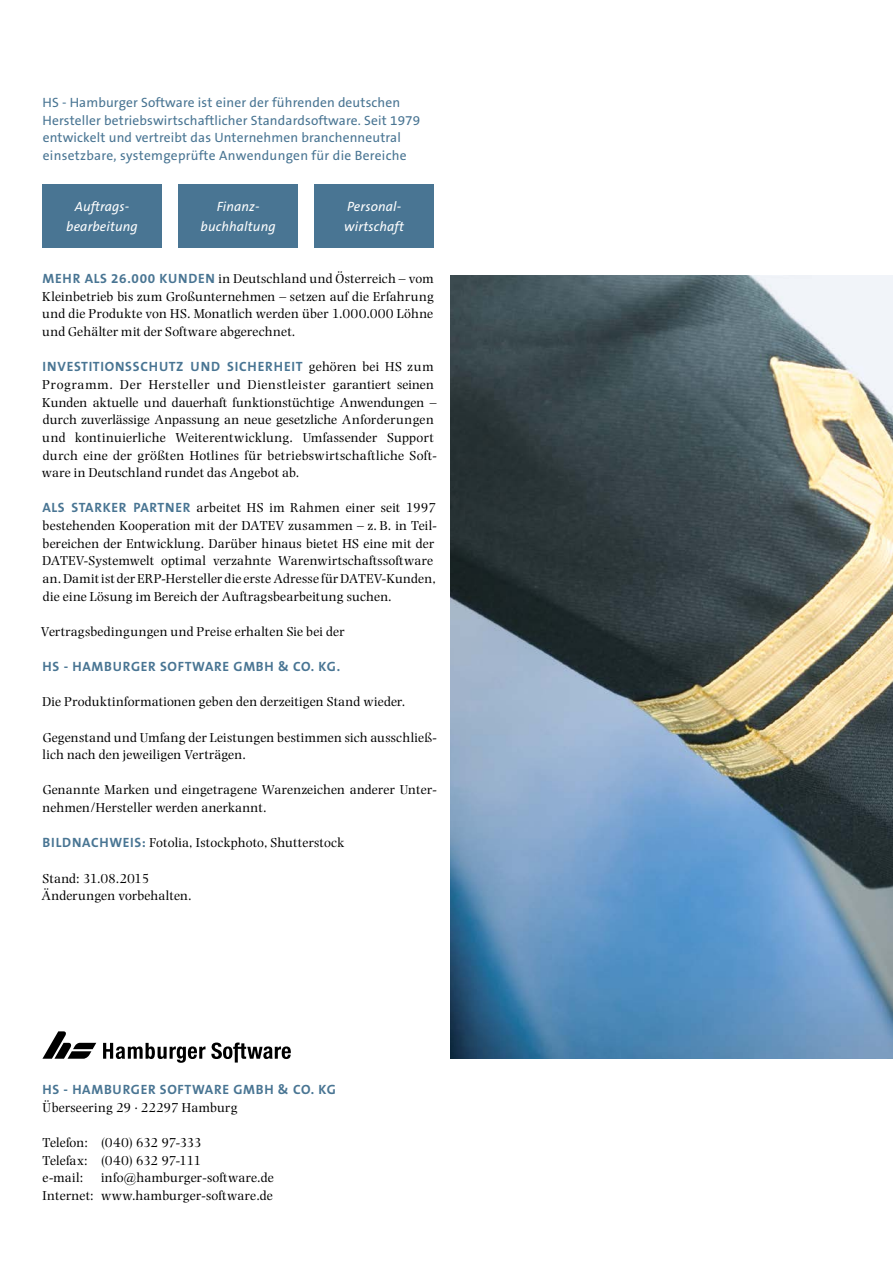
<style>
.page{position:relative;width:893px;height:1263px;background:#fff}
.page>*{position:absolute;margin:0;border:0;box-sizing:border-box;transform-origin:0 0}
.t1{font:13.5px/17.7px "Photina MT Std";letter-spacing:.015em;color:#000}
.t2{font:13.5px/17.7px "The Sans B5 Plain";letter-spacing:.01em;color:#497593}
.t3{font:700 13.5px "The Sans B7";letter-spacing:.05em;color:#497593}
.t4{font:italic 13.5px/19.5px "The Sans B5 Plain";letter-spacing:.01em;color:#fff;text-align:center}
.s1{font-family:"The Sans B7";font-weight:700;color:#497593}
.s2{font-family:"Photina MT Std";font-weight:400;color:#000}
</style>
<div class="page">
<img style="left:451px;top:275px;width:442px;height:783px">
<svg style="left:103px;top:1042px;width:188px;height:21px"></svg>
<svg style="left:42px;top:1031px;width:54px;height:28px"></svg>
<div style="left:43px;top:184px;width:119px;height:64px;background:#497593"></div>
<div style="left:179px;top:184px;width:119px;height:64px;background:#497593"></div>
<div style="left:315px;top:184px;width:119px;height:64px;background:#497593"></div>
<p class="t2" style="left:42px;top:94px;width:379px">HS - Hamburger Software ist einer der führenden deutschen Hersteller betriebswirtschaftlicher Standardsoftware. Seit 1979 entwickelt und vertreibt das Unternehmen branchenneutral einsetzbare, systemgeprüfte Anwendungen für die Bereiche</p>
<p class="t4" style="left:66px;top:197px;width:73px">Auftrags&shy;bearbeitung</p>
<p class="t4" style="left:201px;top:197px;width:77px">Finanz-- buchhaltung</p>
<p class="t4" style="left:344px;top:197px;width:61px;text-align:left">Personal&shy;wirtschaft</p>
<p class="t1" style="left:42px;top:270px;width:393px;text-align:justify"><span class="s1">MEH R ALS 26.000 KUNDEN</span> in Deutschland und Österreich – vom Kleinbetrieb bis zum Großunternehmen – setzen auf die Erfahrung und die Produkte von HS. Monatlich werden über 1.000.000 Löhne und Gehälter mit der Software abgerechnet.</p>
<p class="t3" style="left:43px;top:360px;width:92px">INVESTITIONSSCH</p>
<p class="t3" style="left:159px;top:360px;width:276px">UTZ UND SICH ERH EIT <span class="s2">gehören bei HS zum</span></p>
<p class="t1" style="left:42px;top:376px;width:397px">Programm. Der Hersteller und Dienstleister garantiert seinen Kunden aktuelle und dauerhaft funktionstüchtige Anwendungen – durch zuverlässige Anpassung an neue gesetzliche Anforderungen und kontinuierliche Weiterentwicklung. Umfassender Support durch eine der größten Hotlines für betriebswirtschaftliche Soft&shy;ware in Deutschland rundet das Angebot ab.</p>
<p class="t1" style="left:42px;top:499px;width:396px"><span class="s1">ALS STARKER PARTNER</span> arbeitet HS im Rahmen einer seit 1997 bestehenden Kooperation mit der DATEV zusammen – z. B. in Teil&shy;bereichen der Entwicklung. Darüber hinaus bietet HS eine mit der DATEV-Systemwelt optimal verzahnte Warenwirtschaftssoftware an. Damit ist der ERP-Hersteller die erste Adresse für DATEV-Kunden, die eine Lösung im Bereich der Auftragsbearbeitung suchen.</p>
<p class="t1" style="left:41px;top:623px;width:305px">Vertragsbedingungen und Preise erhalten Sie bei der</p>
<p class="t3" style="left:43px;top:659px;width:299px">HS - HAMBURGER SOFTWARE GMBH &amp; CO. KG.</p>
<p class="t1" style="left:43px;top:693px;width:364px">Die Produktinformationen geben den derzeitigen Stand wieder.</p>
<p class="t1" style="left:43px;top:728px;width:396px">Gegenstand und Umfang der Leistungen bestimmen sich ausschließ&shy;lich nach den jeweiligen Verträgen.</p>
<p class="t1" style="left:42px;top:781px;width:396px">Genannte Marken und eingetragene Warenzeichen anderer Unter&shy;nehmen/Hersteller werden anerkannt.</p>
<p class="t1" style="left:43px;top:834px;width:303px"><span class="s1">BI LDN ACH WEIS :</span> Fotolia, Istockphoto, Shutterstock</p>
<p class="t1" style="left:41px;top:869px;width:152px">Stand: 31.08.2015<br>Änderungen vorbehalten.</p>
<p class="t3" style="left:43px;top:1082px;width:293px">HS - HAMBURGER SOFTWARE GMBH &amp; CO. KG</p>
<p class="t1" style="left:43px;top:1098px;width:197px">Überseering 29 . 22297 Hamburg</p>
<p class="t1" style="left:43px;top:1134px;width:161px;text-align:justify">Telefon: (040) 632 97-333<br>Telefax: (040) 632 97-111 e-mail:</p>
<p class="t1" style="left:43px;top:1169px;width:233px;text-align:right">info@hamburger-software.de<br>Internet: www.hamburger-software.de</p>
</div>
